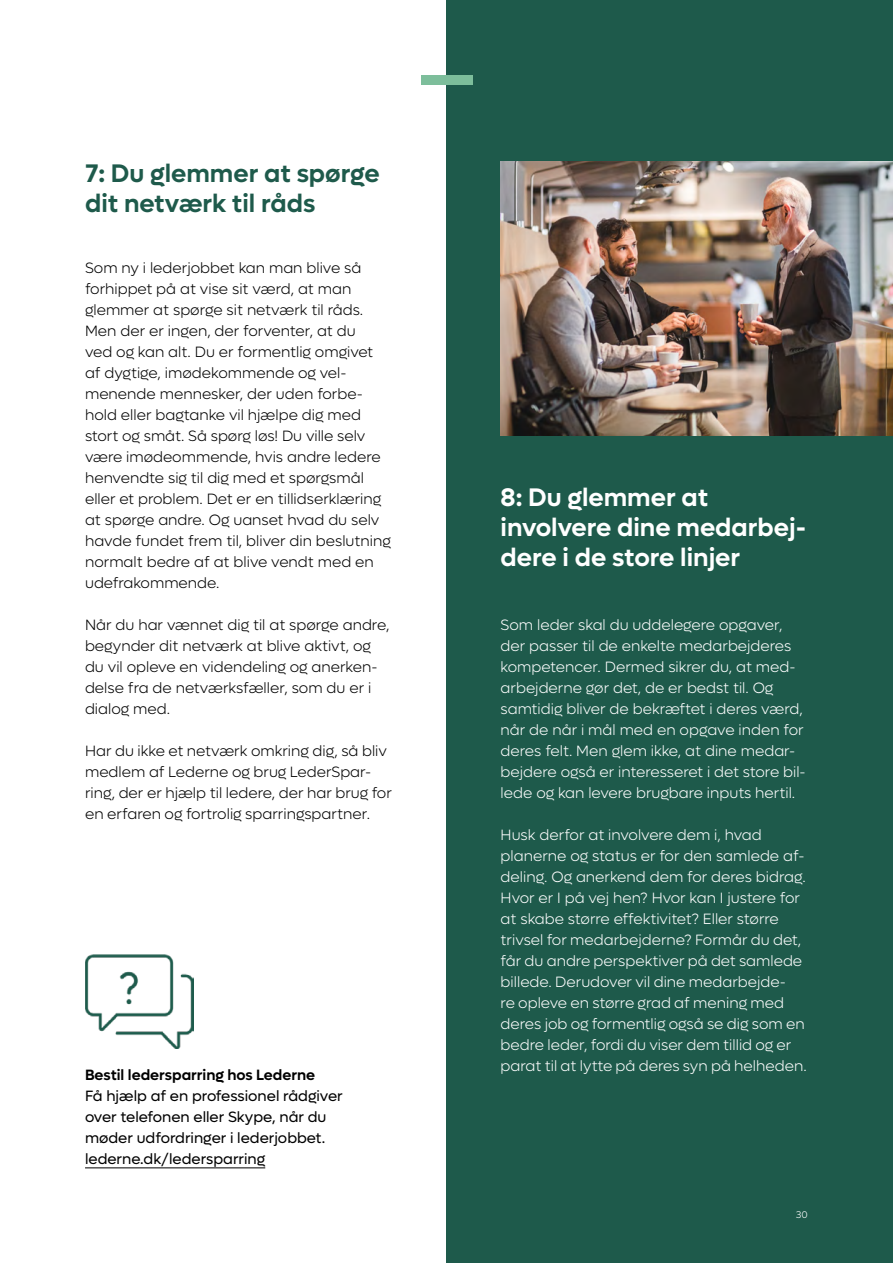
<style>
.page{position:relative;width:893px;height:1263px;background:#fff}
.page>*{position:absolute;margin:0;border:0;box-sizing:border-box;transform-origin:0 0}
.t1{font:600 25.5px/30px "Lufga";color:#fff}
.t2{font:600 25.5px/30px "Lufga";color:#1e5a4b}
.t3{font:300 15px/21px "Lufga";color:#000}
.t4{font:300 15px/21px "Lufga";color:#fff}
.t5{font:15px/21px "Lufga";color:#000}
.t6{font:600 15px "Lufga";color:#000}
.t7{font:300 9.75px "Lufga";color:#fff}
</style>
<div class="page">
<div style="left:446px;top:0;width:447px;height:1263px;background:#1e5a4b"></div>
<img style="left:501px;top:162px;width:392px;height:274px">
<hr style="left:85px;top:1167px;width:180px;height:1px;background:#000">
<img style="left:85px;top:955px;width:108px;height:93px">
<div style="left:421px;top:76px;width:51px;height:9px;background:#7dbe9b"></div>
<h1 class="t2" style="left:85px;top:158px;width:296px">7: Du glemmer at spørge dit netværk til råds</h1>
<p class="t3" style="left:85px;top:257px;width:307px">Som ny i lederjobbet kan man blive så forhippet på at vise sit værd, at man glemmer at spørge sit netværk til råds.<br>Men der er ingen, der forventer, at du<br>ved og kan alt. Du er formentlig omgivet af dygtige, imødekommende og vel&shy;menende mennesker, der uden forbe&shy;hold eller bagtanke vil hjælpe dig med stort og småt. Så spørg løs! Du ville selv være imødeommende, hvis andre ledere henvendte sig til dig med et spørgsmål eller et problem. Det er en tillidserklæring at spørge andre. Og uanset hvad du selv havde fundet frem til, bliver din beslutning normalt bedre af at blive vendt med en udefrakommende.</p>
<p class="t3" style="left:85px;top:614px;width:306px">Når du har vænnet dig til at spørge andre, begynder dit netværk at blive aktivt, og du vil opleve en videndeling og anerken&shy;delse fra de netværksfæller, som du er i dialog med.</p>
<p class="t3" style="left:85px;top:740px;width:308px">Har du ikke et netværk omkring dig, så bliv medlem af Lederne og brug LederSpar&shy;ring, der er hjælp til ledere, der har brug for en erfaren og fortrolig sparringspartner.</p>
<p class="t6" style="left:85px;top:1066px;width:232px">Bestil ledersparring hos Lederne</p>
<p class="t5" style="left:85px;top:1085px;width:259px">Få hjælp af en professionel rådgiver over telefonen eller Skype, når du møder udfordringer i lederjobbet. lederne.dk/ledersparring</p>
<h1 class="t1" style="left:501px;top:483px;width:307px">8: Du glemmer at involvere dine medarbej&shy;dere i de store linjer</h1>
<p class="t4" style="left:501px;top:614px;width:307px">Som leder skal du uddelegere opgaver, der passer til de enkelte medarbejderes kompetencer. Dermed sikrer du, at med&shy;arbejderne gør det, de er bedst til. Og samtidig bliver de bekræftet i deres værd, når de når i mål med en opgave inden for deres felt. Men glem ikke, at dine medar&shy;bejdere også er interesseret i det store bil&shy;lede og kan levere brugbare inputs hertil.</p>
<p class="t4" style="left:501px;top:824px;width:308px">Husk derfor at involvere dem i, hvad planerne og status er for den samlede af&shy;deling. Og anerkend dem for deres bidrag.<br>Hvor er I på vej hen? Hvor kan I justere for at skabe større effektivitet? Eller større trivsel for medarbejderne? Formår du det, får du andre perspektiver på det samlede billede. Derudover vil dine medarbejde-<br>re opleve en større grad af mening med deres job og formentlig også se dig som en bedre leder, fordi du viser dem tillid og er parat til at lytte på deres syn på helheden.</p>
<p class="t7" style="left:796px;top:1209px;width:14px">30</p>
</div>
